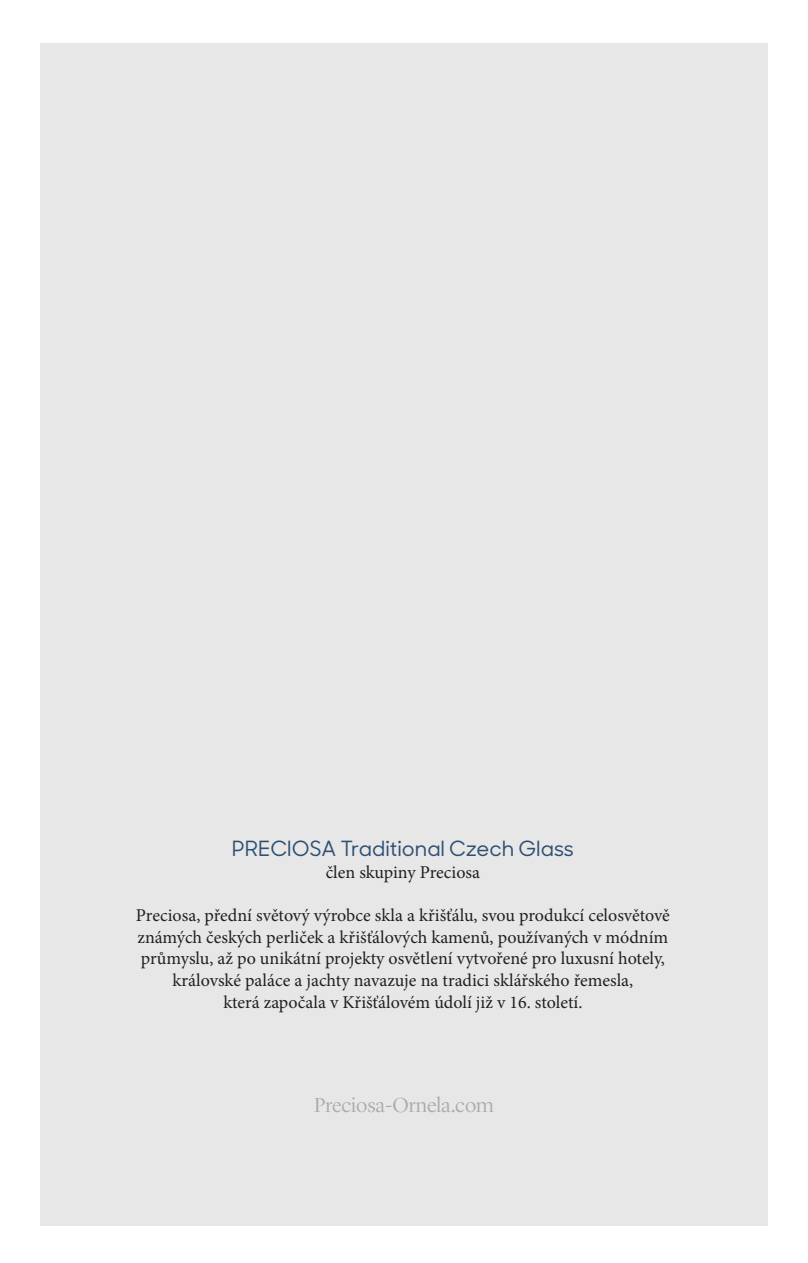
<style>
.page{position:relative;width:808px;height:1263px;background:#fff}
.page>*{position:absolute;margin:0;border:0;box-sizing:border-box;transform-origin:0 0}
.t1{font:500 21px "Sharp Sans Display No 1";color:#2e5071}
.t2{font:300 21px "Lyon Display";color:#a8abac}
.t3{font:18px/21.6px "Minion Pro";color:#231f20;text-align:center}
</style>
<div class="page">
<div style="left:40px;top:43px;width:727px;height:1182px;background:#e7e7e8"></div>
<p class="t1" style="left:232px;top:833px;width:344px">PRECIOSA Traditional Czech Glass</p>
<p class="t3" style="left:326px;top:861px;width:156px">člen skupiny Preciosa</p>
<p class="t3" style="left:136px;top:905px;width:535px">Preciosa, přední světový výrobce skla a křišťálu, svou produkcí celosvětově známých českých perliček a křišťálových kamenů, používaných v módním průmyslu, až po unikátní projekty osvětlení vytvořené pro luxusní hotely, královské paláce a jachty navazuje na tradici sklářského řemesla,<br>která započala v Křišťálovém údolí již v 16. století.</p>
<p class="t2" style="left:314px;top:1089px;width:181px">Preciosa-Ornela.com</p>
</div>
